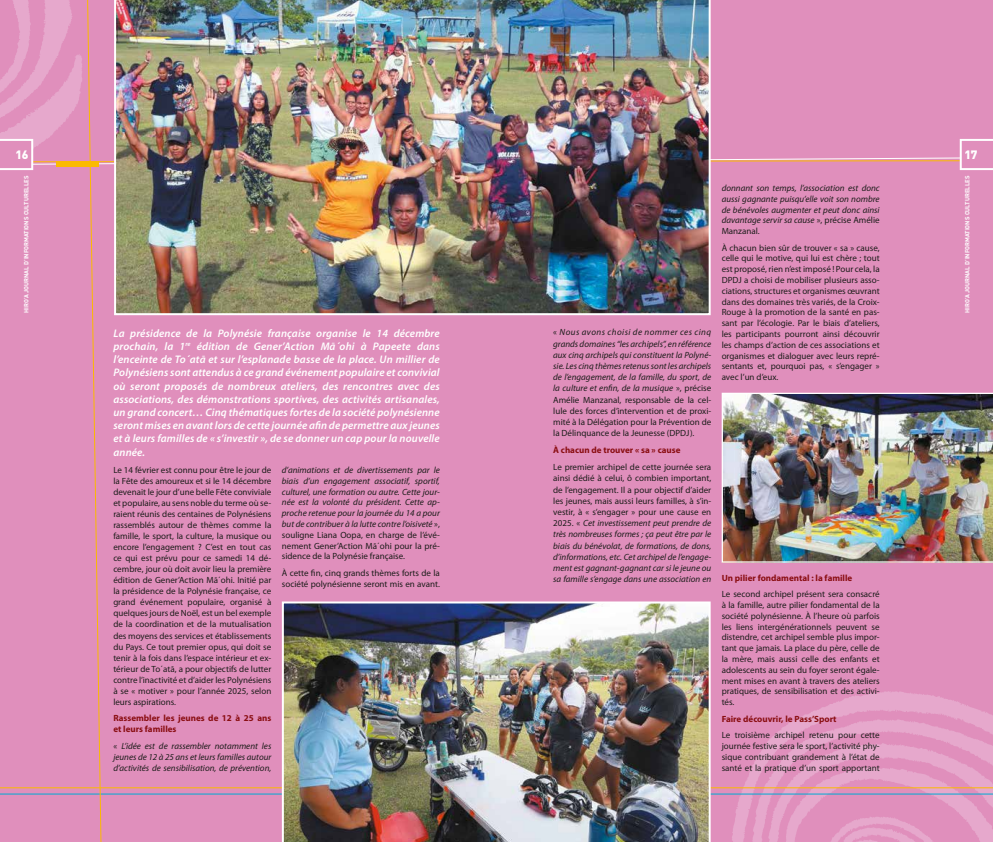
<style>
.page{position:relative;width:993px;height:842px;background:#fff}
.page>*{position:absolute;margin:0;border:0;box-sizing:border-box;transform-origin:0 0}
.t1{font:900 12px "DIN";color:#fff}
.t2{font:italic 600 11px/13.2px "Myriad Pro";letter-spacing:.01em;color:#fff;text-align:justify}
.t3{font:9px/10.8px "Myriad Pro";color:#1d1d1b;text-align:justify}
.t4{font:italic 9px/11.2px "Myriad Pro";color:#1d1d1b;text-align:justify}
.t5{font:700 9px/11px "Myriad Pro";color:#8a0e12}
.t6{font:700 6px "DIN";color:#fff}
.s1{font-style:normal}
</style>
<div class="page">
<div style="left:0;top:0;width:992px;height:842px;background:#e08fbc"></div>
<img style="left:114px;top:0;width:596px;height:315px">
<img style="left:282px;top:601px;width:428px;height:241px">
<img style="left:721px;top:393px;width:271px;height:170px">
<div style="left:56px;top:161px;width:42px;height:6px;background:#fbba00"></div>
<h1 class="t1" style="left:15px;top:147px;width:14px">16</h1>
<h1 class="t1" style="left:964px;top:147px;width:14px">17</h1>
<p class="t6" style="left:22px;top:313px;width:138px;rotate:-90deg">HIRO’A JOURNAL D’IN FORMATIONSCULTURELLES</p>
<p class="t6" style="left:963px;top:313px;width:138px;rotate:-90deg">HIRO’A JOURNAL D’IN FORMATIONSCULTURELLES</p>
<p class="t2" style="left:113px;top:326px;width:328px">La présidence de la Polynésie française organise le 14 décembre prochain, la 1<sup>re</sup> édition de Gener’Action Mā΄ohi à Papeete dans l’enceinte de To΄atā et sur l’esplanade basse de la place. Un millier de Polynésiens sont attendus à ce grand événement populaire et convivial où seront proposés de nombreux ateliers, des rencontres avec des associations, des démonstrations sportives, des activités artisanales, un grand concert… Cinq thématiques fortes de la société polynésienne seront mises en avant lors de cette journée afin de permettre aux jeunes et à leurs familles de « s’investir », de se donner un cap pour la nouvelle année.</p>
<p class="t3" style="left:113px;top:464px;width:159px">Le 14 février est connu pour être le jour de la Fête des amoureux et si le 14 décembre devenait le jour d’une belle Fête conviviale et populaire, au sens noble du terme où se&shy;raient réunis des centaines de Polynésiens rassemblés autour de thèmes comme la famille, le sport, la culture, la musique ou encore l’engagement ? C’est en tout cas ce qui est prévu pour ce samedi 14 dé&shy;cembre, jour où doit avoir lieu la première édition de Gener’Action Mā΄ohi. Initié par la présidence de la Polynésie française, ce grand événement populaire, organisé à quelques jours de Noël, est un bel exemple de la coordination et de la mutualisation des moyens des services et établissements du Pays. Ce tout premier opus, qui doit se tenir à la fois dans l’espace intérieur et ex&shy;térieur de To΄atā, a pour objectifs de lutter contre l’inactivité et d’aider les Polynésiens à se « motiver » pour l’année 2025, selon leurs aspirations.</p>
<p class="t5" style="left:113px;top:712px;width:159px">Rassembler les jeunes de 12 à 25 ans et leurs familles</p>
<p class="t4" style="left:113px;top:740px;width:160px"><span class="s1">«</span> L’idée est de rassembler notamment les jeunes de 12 à 25 ans et leurs familles autour d’activités de sensibilisation, de prévention,</p>
<p class="t4" style="left:721px;top:182px;width:159px;line-height:10.8px">donnant son temps, l’association est donc aussi gagnante puisqu’elle voit son nombre de bénévoles augmenter et peut donc ainsi davantage servir sa cause <span class="s1">», précise Amélie Manzanal.</span></p>
<p class="t3" style="left:721px;top:242px;width:159px">À chacun bien sûr de trouver « sa » cause, celle qui le motive, qui lui est chère ; tout est proposé, rien n’est imposé ! Pour cela, la DPDJ a choisi de mobiliser plusieurs asso&shy;ciations, structures et organismes œuvrant dans des domaines très variés, de la Croix-Rouge à la promotion de la santé en pas&shy;sant par l’écologie. Par le biais d’ateliers, les participants pourront ainsi découvrir les champs d’action de ces associations et organismes et dialoguer avec leurs repré&shy;sentants et, pourquoi pas, « s’engager » avec l’un d’eux.</p>
<p class="t4" style="left:553px;top:327px;width:159px"><span class="s1">«</span> Nous avons choisi de nommer ces cinq grands domaines “les archipels”, en référence aux cinq archipels qui constituent la Polyné&shy;sie. Les cinq thèmes retenus sont les archipels de l’engagement, de la famille, du sport, de la culture et enfin, de la musique <span class="s1">», précise Amélie Manzanal, responsable de la cel&shy;lule des forces d’intervention et de proxi&shy;mité à la Délégation pour la Prévention de la Délinquance de la Jeunesse (DPDJ).</span></p>
<p class="t5" style="left:553px;top:444px;width:129px">À chacun de trouver « sa » cause</p>
<p class="t4" style="left:553px;top:461px;width:159px"><span class="s1">Le premier archipel de cette journée sera ainsi dédié à celui, ô combien important, de l’engagement. Il a pour objectif d’aider les jeunes, mais aussi leurs familles, à s’in&shy;vestir, à « s’engager » pour une cause en 2025. «</span> Cet investissement peut prendre de très nombreuses formes ; ça peut être par le biais du bénévolat, de formations, de dons, d’informations, etc. Cet archipel de l’engage&shy;ment est gagnant-gagnant car si le jeune ou sa famille s’engage dans une association en</p>
<p class="t4" style="left:282px;top:464px;width:160px;line-height:10.8px">d’animations et de divertissements par le biais d’un engagement associatif, sportif, culturel, une formation ou autre. Cette jour&shy;née est la volonté du président. Cette ap&shy;proche retenue pour la journée du 14 a pour but de contribuer à la lutte contre l’oisiveté <span class="s1">», souligne Liana Oopa, en charge de l’évé&shy;nement Gener’Action Mā΄ohi pour la pré&shy;sidence de la Polynésie française.</span></p>
<p class="t3" style="left:282px;top:567px;width:159px">À cette fin, cinq grands thèmes forts de la société polynésienne seront mis en avant.</p>
<p class="t5" style="left:721px;top:572px;width:132px">Un pilier fondamental : la famille</p>
<p class="t3" style="left:721px;top:589px;width:159px">Le second archipel présent sera consacré à la famille, autre pilier fondamental de la société polynésienne. À l’heure où parfois les liens intergénérationnels peuvent se distendre, cet archipel semble plus impor&shy;tant que jamais. La place du père, celle de la mère, mais aussi celle des enfants et adolescents au sein du foyer seront égale&shy;ment mises en avant à travers des ateliers pratiques, de sensibilisation et des activi&shy;tés.</p>
<p class="t5" style="left:721px;top:713px;width:116px">Faire découvrir, le Pass’Sport</p>
<p class="t3" style="left:721px;top:730px;width:159px">Le troisième archipel retenu pour cette journée festive sera le sport, l’activité phy&shy;sique contribuant grandement à l’état de santé et la pratique d’un sport apportant</p>
</div>
